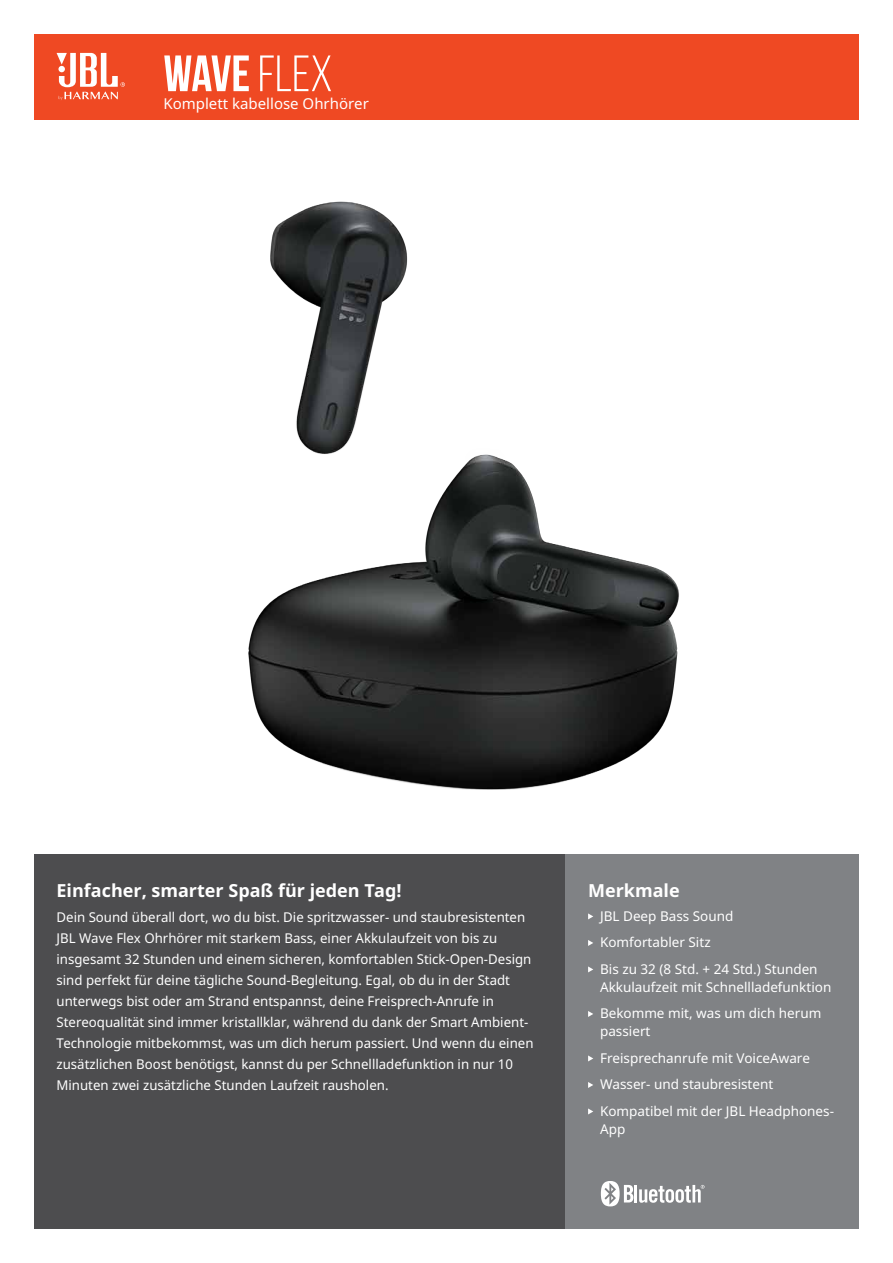
<style>
.page{position:relative;width:893px;height:1263px;background:#fff}
.page>*{position:absolute;margin:0;border:0;box-sizing:border-box;transform-origin:0 0}
.t1{font:700 51px "Bebas Neue";color:#fff}
.t2{font:700 18px "Noto Sans";color:#fff}
.t3{font:15px "Noto Sans";color:#fff}
.t4{font:13.5px/21px "Noto Sans";color:#fff}
.s1{font-weight:400}
</style>
<div class="page">
<div style="left:34px;top:855px;width:532px;height:374px;background:#4d4d4f"></div>
<div style="left:566px;top:855px;width:293px;height:374px;background:#808285"></div>
<svg style="left:588px;top:913px;width:5px;height:6px"></svg>
<svg style="left:588px;top:940px;width:5px;height:6px"></svg>
<svg style="left:588px;top:966px;width:5px;height:6px"></svg>
<svg style="left:588px;top:1011px;width:5px;height:6px"></svg>
<svg style="left:588px;top:1055px;width:5px;height:6px"></svg>
<svg style="left:588px;top:1082px;width:5px;height:6px"></svg>
<svg style="left:588px;top:1108px;width:5px;height:6px"></svg>
<svg style="left:601px;top:1181px;width:104px;height:25px"></svg>
<div style="left:34px;top:34px;width:825px;height:85px;background:#ef4923"></div>
<svg style="left:57px;top:53px;width:68px;height:47px"></svg>
<img style="left:248px;top:201px;width:431px;height:589px">
<h1 class="t1" style="left:163px;top:46px;width:171px">WAVE <span class="s1">Flex</span></h1>
<p class="t3" style="left:163px;top:93px;width:207px">Komplett kabellose Ohrhörer</p>
<h2 class="t2" style="left:57px;top:877px;width:347px">Einfacher, smarter Spaß für jeden Tag!</h2>
<p class="t4" style="left:57px;top:906px;width:478px">Dein Sound überall dort, wo du bist. Die spritzwasser- und staubresistenten JBL Wave Flex Ohrhörer mit starkem Bass, einer Akkulaufzeit von bis zu insgesamt 32 Stunden und einem sicheren, komfortablen Stick-Open-Design sind perfekt für deine tägliche Sound-Begleitung. Egal, ob du in der Stadt unterwegs bist oder am Strand entspannst, deine Freisprech-Anrufe in Stereoqualität sind immer kristallklar, während du dank der Smart Ambient-Technologie mitbekommst, was um dich herum passiert. Und wenn du einen zusätzlichen Boost benötigst, kannst du per Schnellladefunktion in nur 10<br>Minuten zwei zusätzliche Stunden Laufzeit rausholen.</p>
<h2 class="t2" style="left:588px;top:877px;width:93px">Merkmale</h2>
<p class="t4" style="left:600px;top:902px;width:219px;line-height:26.5px">JBL Deep Bass Sound<br>Komfortabler Sitz<br>Bis zu 32 (8 Std. + 24 Std.) Stunden</p>
<p class="t4" style="left:600px;top:973px;width:233px;line-height:26.5px">Akkulaufzeit mit Schnellladefunktion<br>Bekomme mit, was um dich herum</p>
<p class="t4" style="left:600px;top:1018px;width:235px;line-height:26.5px">passiert<br>Freisprechanrufe mit VoiceAware<br>Wasser- und staubresistent<br>Kompatibel mit der JBL Headphones-</p>
<p class="t4" style="left:600px;top:1118px;width:27px">App</p>
</div>
